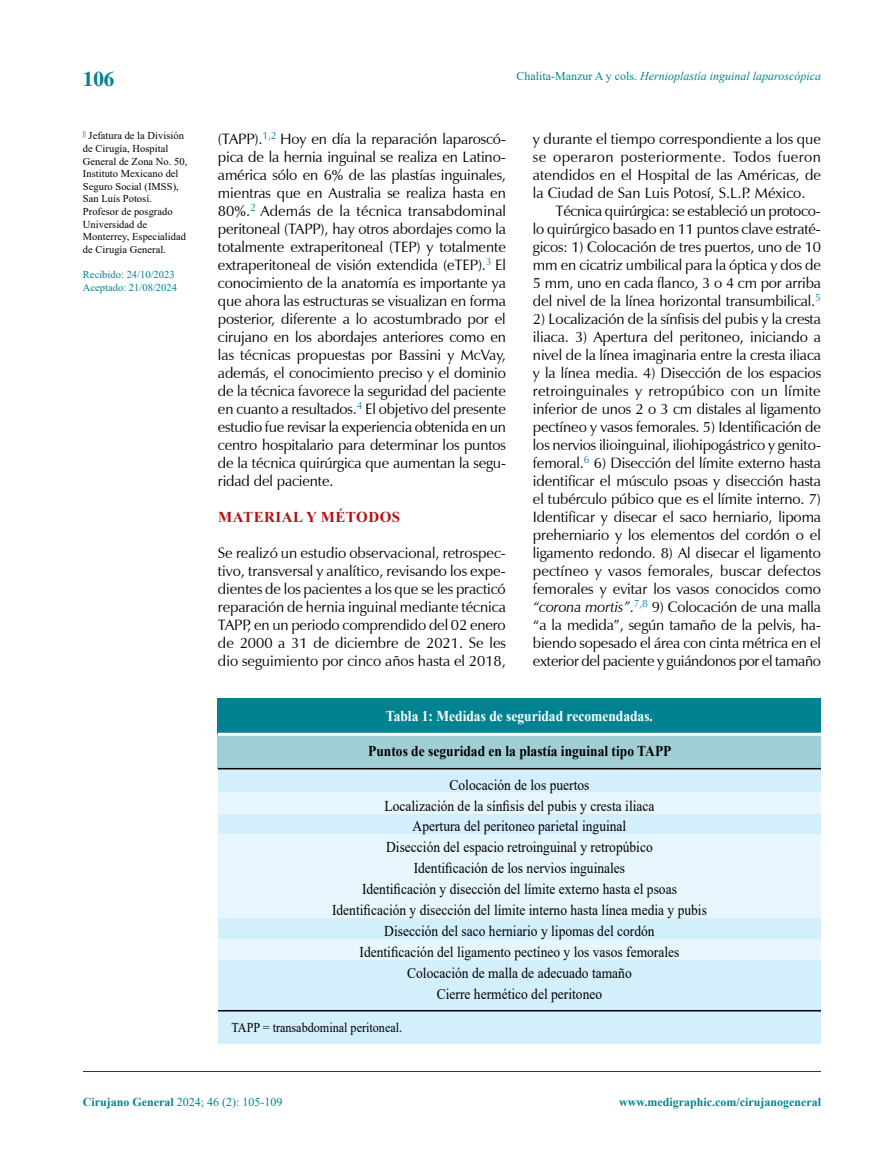
<style>
.page{position:relative;width:893px;height:1170px;background:#fff}
.page>*{position:absolute;margin:0;border:0;box-sizing:border-box;transform-origin:0 0}
.t1{font:700 21px "Times";color:#008390}
.t2{font:15px/18px "Zapf Humanist 601 BT";letter-spacing:-.01em;color:#000;text-align:justify}
.t3{font:15px/20.9px "Times New Roman";color:#000;text-align:center;scale:.9 1}
.t4{font:700 15px "Times New Roman";color:#000;scale:.9 1}
.t5{font:700 15px "Times New Roman";color:#fff;scale:.9 1}
.t6{font:700 15px "Times New Roman";letter-spacing:.035em;color:#b11116}
.t7{font:13.5px "Times New Roman";color:#000;scale:.9 1}
.t8{font:italic 12px "Times New Roman";color:#008390}
.t9{font:700 12px "Times New Roman";color:#008390}
.t10{font:12px "Times New Roman";color:#008390}
.t11{font:10.5px/12.6px "Times New Roman";color:#000}
.t12{font:10.5px/12.6px "Times New Roman";color:#008390}
.s1{font-style:normal}
.s2{font-style:italic}
.s3{font-weight:700}
</style>
<div class="page">
<hr style="left:83px;top:1071px;width:738px;height:1px;background:#2a2a86">
<div style="left:218px;top:698px;width:603px;height:36px;background:#008390"></div>
<div style="left:218px;top:734px;width:603px;height:34px;background:#a0ced4"></div>
<div style="left:218px;top:769px;width:603px;height:275px;background:#d4effc"></div>
<svg style="left:218px;top:792px;width:603px;height:167px;background:#e2f4fc"></svg>
<hr style="left:218px;top:1009px;width:603px;height:2px;background:#000">
<hr style="left:218px;top:768px;width:603px;height:1px;background:#000">
<hr style="left:218px;top:732px;width:603px;height:3px;background:#fff">
<h1 class="t1" style="left:83px;top:67px;width:33px">106</h1>
<p class="t11" style="left:83px;top:129px;width:106px"><sup>||</sup> Jefatura de la División de Cirugía, Hospital<br>General de Zona No. 50,<br>Instituto Mexicano del<br>Seguro Social (IMSS),<br>San Luis Potosí.<br>Profesor de posgrado<br>Universidad de<br>Monterrey, Especialidad de Cirugía General.</p>
<p class="t12" style="left:83px;top:268px;width:96px">Recibido: 24/10/2023<br>Aceptado: 21/08/2024</p>
<p class="t8" style="left:516px;top:68px;width:306px"><span class="s1">Chalita-Manzur A y cols.</span> Hernioplastía inguinal laparoscópica</p>
<p class="t2" style="left:218px;top:129px;width:290px">(TAPP).<sup>1,2</sup> Hoy en día la reparación laparoscó&shy;pica de la hernia inguinal se realiza en Latino&shy;américa sólo en 6% de las plastías inguinales, mientras que en Australia se realiza hasta en 80%.<sup>2</sup> Además de la técnica transabdominal peritoneal (TAPP), hay otros abordajes como la totalmente extraperitoneal (TEP) y totalmente extraperitoneal de visión extendida (eTEP).<sup>3</sup> El conocimiento de la anatomía es importante ya que ahora las estructuras se visualizan en forma posterior, diferente a lo acostumbrado por el cirujano en los abordajes anteriores como en las técnicas propuestas por Bassini y McVay, además, el conocimiento preciso y el dominio de la técnica favorece la seguridad del paciente en cuanto a resultados.<sup>4</sup> El objetivo del presente estudio fue revisar la experiencia obtenida en un centro hospitalario para determinar los puntos de la técnica quirúrgica que aumentan la segu&shy;ridad del paciente.</p>
<p class="t6" style="left:218px;top:506px;width:184px">MATERIAL Y MÉTODOS</p>
<p class="t2" style="left:218px;top:543px;width:290px">Se realizó un estudio observacional, retrospec&shy;tivo, transversal y analítico, revisando los expe&shy;dientes de los pacientes a los que se les practicó reparación de hernia inguinal mediante técnica TAPP, en un periodo comprendido del 02 enero de 2000 a 31 de diciembre de 2021. Se les dio seguimiento por cinco años hasta el 2018,</p>
<p class="t2" style="left:533px;top:129px;width:290px">y durante el tiempo correspondiente a los que se operaron posteriormente. Todos fueron atendidos en el Hospital de las Américas, de la Ciudad de San Luis Potosí, S.L.P. México.</p>
<p class="t2" style="left:533px;top:201px;width:290px;text-indent:22px">Técnica quirúrgica: se estableció un protoco&shy;lo quirúrgico basado en 11 puntos clave estraté&shy;gicos: 1) Colocación de tres puertos, uno de 10 mm en cicatriz umbilical para la óptica y dos de 5 mm, uno en cada flanco, 3 o 4 cm por arriba del nivel de la línea horizontal transumbilical.<sup>5</sup></p>
<p class="t2" style="left:533px;top:309px;width:290px">2) Localización de la sínfisis del pubis y la cresta iliaca. 3) Apertura del peritoneo, iniciando a nivel de la línea imaginaria entre la cresta iliaca y la línea media. 4) Disección de los espacios retroinguinales y retropúbico con un límite inferior de unos 2 o 3 cm distales al ligamento pectíneo y vasos femorales. 5) Identificación de los nervios ilioinguinal, iliohipogástrico y genito&shy;femoral.<sup>6</sup> 6) Disección del límite externo hasta identificar el músculo psoas y disección hasta el tubérculo púbico que es el límite interno. 7)<br>Identificar y disecar el saco herniario, lipoma preherniario y los elementos del cordón o el ligamento redondo. 8) Al disecar el ligamento pectíneo y vasos femorales, buscar defectos femorales y evitar los vasos conocidos como <span class="s2">“corona mortis”</span>.<sup>7,8</sup> 9) Colocación de una malla “a la medida”, según tamaño de la pelvis, ha&shy;biendo sopesado el área con cinta métrica en el exterior del paciente y guiándonos por el tamaño</p>
<p class="t5" style="left:386px;top:705px;width:298px">Tabla 1: Medidas de seguridad recomendadas.</p>
<p class="t4" style="left:368px;top:740px;width:339px">Puntos de seguridad en la plastía inguinal tipo TAPP</p>
<p class="t3" style="left:332px;top:773px;width:418px">Colocación de los puertos<br>Localización de la sínfisis del pubis y cresta iliaca<br>Apertura del peritoneo parietal inguinal<br>Disección del espacio retroinguinal y retropúbico<br>Identificación de los nervios inguinales<br>Identificación y disección del límite externo hasta el psoas Identificación y disección del límite interno hasta línea media y pubis Disección del saco herniario y lipomas del cordón<br>Identificación del ligamento pectíneo y los vasos femorales Colocación de malla de adecuado tamaño<br>Cierre hermético del peritoneo</p>
<p class="t7" style="left:231px;top:1017px;width:191px">TAPP = transabdominal peritoneal.</p>
<p class="t10" style="left:83px;top:1093px;width:201px"><span class="s3">Cirujano General</span> 2024; 46 (2): 105-109</p>
<p class="t9" style="left:619px;top:1093px;width:203px">www.medigraphic.com/cirujanogeneral</p>
</div>
